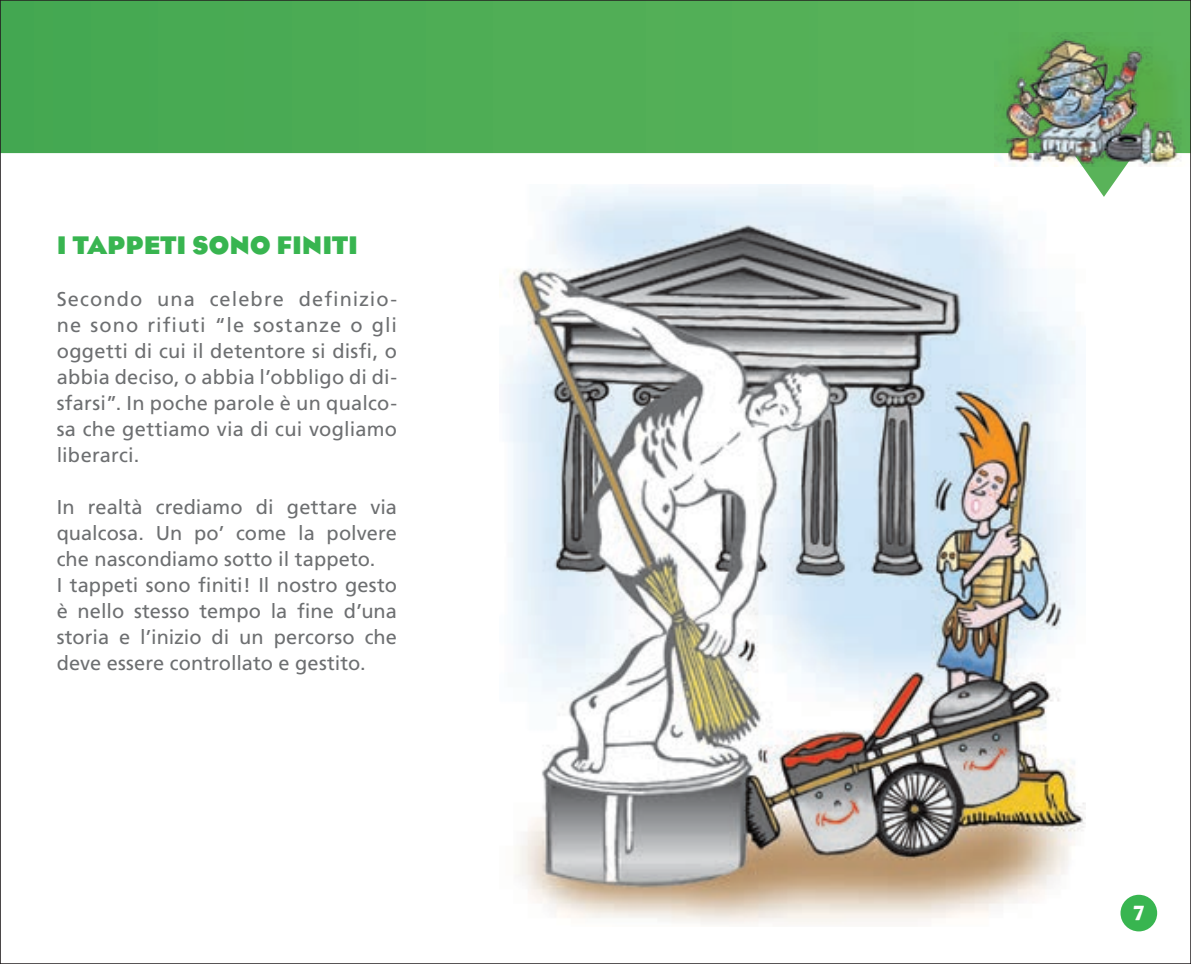
<style>
.page{position:relative;width:1191px;height:964px;background:#fff}
.page>*{position:absolute;margin:0;border:0;box-sizing:border-box;transform-origin:0 0}
.t1{font:700 26px "Eagle";color:#38b550}
.t2{font:21px "Eagle";color:#fff}
.t3{font:20px/26px "Frutiger";letter-spacing:.005em;color:#6d6f71;text-align:justify}
</style>
<div class="page">
<svg style="left:2px;top:2px;width:1187px;height:195px"></svg>
<div style="left:1120px;top:895px;width:37px;height:36px;background:#38b550;border-radius:50%"></div>
<img style="left:994px;top:32px;width:197px;height:134px">
<img style="left:998px;top:39px;width:185px;height:123px">
<img style="left:499px;top:185px;width:586px;height:739px">
<h1 class="t1" style="left:57px;top:231px;width:33px">I TAPPETI</h1>
<h1 class="t1" style="left:192px;top:231px;width:21px">SONO</h1>
<h1 class="t1" style="left:276px;top:231px;width:15px">FINITI</h1>
<p class="t3" style="left:57px;top:286px;width:342px">Secondo una celebre definizio&shy;ne sono rifiuti “le sostanze o gli oggetti di cui il detentore si disfi, o abbia deciso, o abbia l’obbligo di di&shy;sfarsi”. In poche parole è un qualco&shy;sa che gettiamo via di cui vogliamo liberarci.</p>
<p class="t3" style="left:57px;top:494px;width:342px;text-align:left">In realtà crediamo di gettare via qualcosa. Un po’ come la polvere che nascondiamo sotto il tappeto.<br>I tappeti sono finiti! Il nostro gesto è nello stesso tempo la fine d’una storia e l’inizio di un percorso che deve essere controllato e gestito.</p>
<p class="t2" style="left:1133px;top:900px;width:12px">7</p>
</div>
